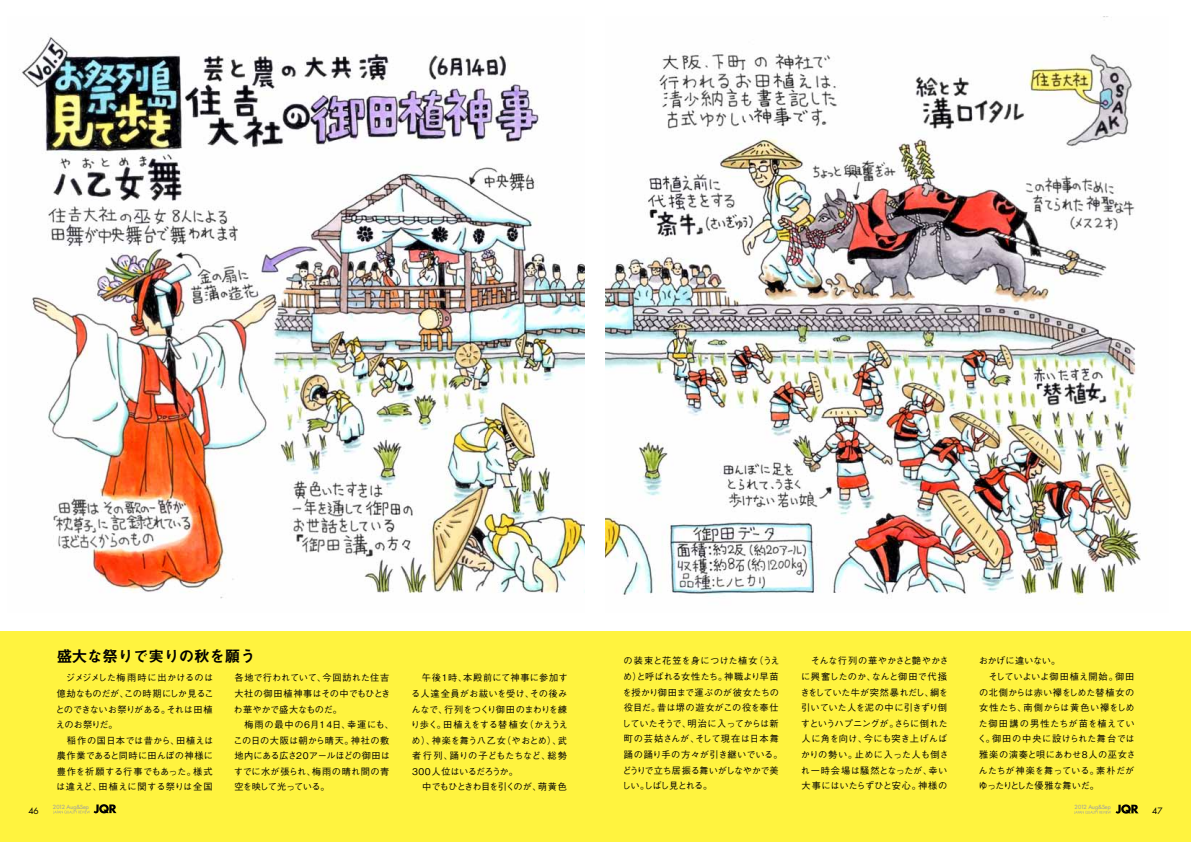
<style>
.page{position:relative;width:1191px;height:842px;background:#fff}
.page>*{position:absolute;margin:0;border:0;box-sizing:border-box;transform-origin:0 0}
.t1{font:15.6px "Midashi Go Pr 5 MB31";letter-spacing:-.02em;color:#000}
.t2{font:500 9.2px/15.6px "Gothic BBB Pr 5";letter-spacing:-.005em;color:#000}
.t3{font:8.5px "Futura Std";color:#000}
.t4{font:5.5px "Futura";color:#9fa0a0}
</style>
<div class="page">
<img style="left:19px;top:37px;width:565px;height:562px">
<img style="left:605px;top:53px;width:536px;height:551px">
<div style="left:0;top:631px;width:1191px;height:211px;background:#fff33f"></div>
<svg style="left:1074px;top:804px;width:64px;height:10px"></svg>
<svg style="left:53px;top:804px;width:63px;height:9px"></svg>
<h1 class="t1" style="left:57px;top:644px;width:200px">盛大な祭りで実りの秋を願う</h1>
<p class="t2" style="left:55px;top:669px;width:160px">　ジメジメした梅雨時に出かけるのは億劫なものだが、この時期にしか見ることのできないお祭りがある。それは田植えのお祭りだ。<br>　稲作の国日本では昔から、田植えは農作業であると同時に田んぼの神様に豊作を祈願する行事でもあった。様式は違えど、田植えに関する祭りは全国</p>
<p class="t2" style="left:233px;top:669px;width:162px">各地で行われていて、今回訪れた住吉大社の御田植神事はその中でもひときわ華やかで盛大なものだ。<br>　梅雨の最中の６月14日、幸運にも、この日の大阪は朝から晴天。神社の敷地内にある広さ２０アールほどの御田はすでに水が張られ、梅雨の晴れ間の青空を映して光っている。</p>
<p class="t2" style="left:410px;top:669px;width:159px">　午後１時、本殿前にて神事に参加する人達全員がお祓いを受け、その後みんなで、行列をつくり御田のまわりを練り歩く。田植えをする替植女（かえうえめ）、神楽を舞う八乙女（やおとめ）、武者行列、踊りの子どもたちなど、総勢<br>３００人位はいるだろうか。<br>　中でもひときわ目を引くのが、萌黄色</p>
<p class="t2" style="left:622px;top:652px;width:162px">の装束と花笠を身につけた植女（うえめ）と呼ばれる女性たち。神職より早苗を授かり御田まで運ぶのが彼女たちの役目だ。昔は堺の遊女がこの役を奉仕していたそうで、明治に入ってからは新町の芸姑さんが、そして現在は日本舞踊の踊り手の方々が引き継いでいる。どうりで立ち居振る舞いがしなやかで美しい。しばし見とれる。</p>
<p class="t2" style="left:800px;top:652px;width:150px">　そんな行列の華やかさと艶やかさに興奮したのか、なんと御田で代掻きをしていた牛が突然暴れだし、綱を引いていた人を泥の中に引きずり倒すというハプニングが。さらに倒れた人に角を向け、今にも突き上げんばかりの勢い。止めに入った人も倒され一時会場は騒然となったが、幸い大事にはいたらずひと安心。神様の</p>
<p class="t2" style="left:977px;top:652px;width:160px">おかげに違いない。<br>　そしていよいよ御田植え開始。御田の北側からは赤い襷をしめた替植女の女性たち、南側からは黄色い襷をしめた御田講の男性たちが苗を植えていく。御田の中央に設けられた舞台では雅楽の演奏と唄にあわせ８人の巫女さんたちが神楽を舞っている。素朴だがゆったりとした優雅な舞いだ。</p>
<p class="t4" style="left:53px;top:803px;width:38px">2012 Aug&amp;Sep</p>
<p class="t4" style="left:1074px;top:803px;width:38px">2012 Aug&amp;Sep</p>
<p class="t3" style="left:28px;top:805px;width:12px">46</p>
<p class="t3" style="left:1152px;top:805px;width:12px">47</p>
</div>
